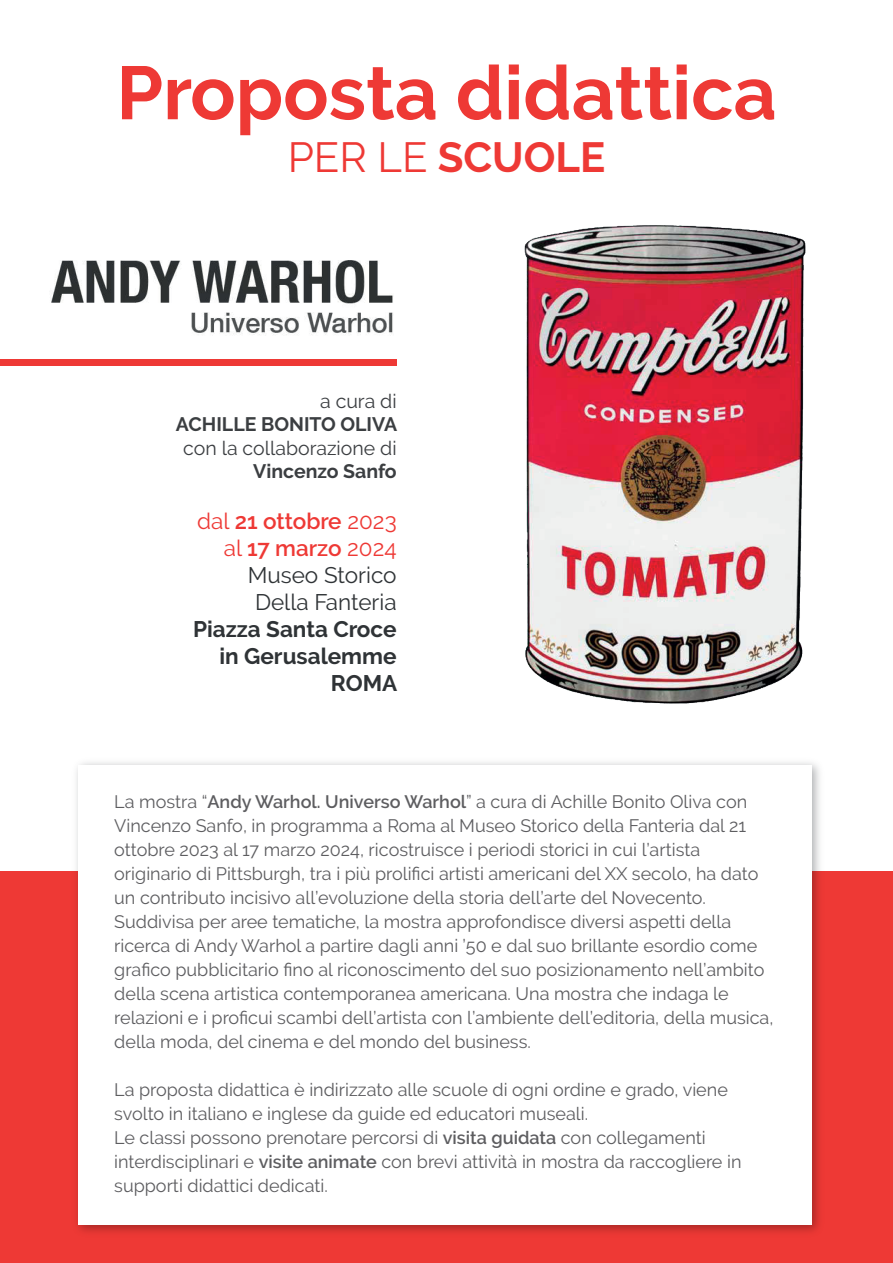
<style>
.page{position:relative;width:893px;height:1263px;background:#fff}
.page>*{position:absolute;margin:0;border:0;box-sizing:border-box;transform-origin:0 0}
.t1{font:700 75px "Raleway";color:#ee3935}
.t2{font:700 42px "Raleway";color:#ee3935}
.t3{font:22.5px/27px "Raleway";color:#2f3336;text-align:right}
.t4{font:700 22.5px/27px "Raleway";color:#2f3336;text-align:right}
.t5{font:700 19.5px "Raleway";color:#3b3e41}
.t6{font:19.5px "Raleway";color:#3b3e41}
.t7{font:18px/24px "Raleway";color:#5d5d60}
.s1{font-weight:400}
.s2{color:#ee3935}
.s3{font-weight:600;color:#ee3935}
.s4{font-weight:600}
</style>
<div class="page">
<img style="left:524px;top:225px;width:282px;height:479px">
<div style="left:0;top:872px;width:893px;height:391px;background:#ee3935"></div>
<img style="left:51px;top:260px;width:342px;height:75px">
<div style="left:0;top:360px;width:397px;height:6px;background:#ee3935"></div>
<img style="left:68px;top:762px;width:760px;height:471px">
<div style="left:78px;top:765px;width:734px;height:459px;background:#fff"></div>
<h1 class="t1" style="left:116px;top:50px;width:662px">Proposta didattica</h1>
<h2 class="t2" style="left:288px;top:133px;width:319px"><span class="s1">PER LE</span> SCUOLE</h2>
<p class="t6" style="left:320px;top:390px;width:78px">a cura di</p>
<p class="t5" style="left:176px;top:413px;width:223px">ACHILLE BONITO OLIVA</p>
<p class="t6" style="left:183px;top:436px;width:215px">con la collaborazione di</p>
<p class="t5" style="left:253px;top:460px;width:145px">Vincenzo Sanfo</p>
<p class="t3" style="left:197px;top:508px;width:201px"><span class="s2">dal</span> <span class="s3">21 ottobre</span> <span class="s2">2023 al</span> <span class="s3">17 marzo</span> <span class="s2">2024<br></span>Museo Storico<br>Della Fanteria</p>
<p class="t4" style="left:193px;top:616px;width:206px">Piazza Santa Croce in Gerusalemme<br>ROMA</p>
<p class="t7" style="left:114px;top:789px;width:661px">La mostra “<span class="s4">Andy Warhol. Universo Warhol</span>” a cura di Achille Bonito Oliva con Vincenzo Sanfo, in programma a Roma al Museo Storico della Fanteria dal 21 ottobre 2023 al 17 marzo 2024, ricostruisce i periodi storici in cui l’artista originario di Pittsburgh, tra i più prolifici artisti americani del XX secolo, ha dato un contributo incisivo all’evoluzione della storia dell’arte del Novecento.<br>Suddivisa per aree tematiche, la mostra approfondisce diversi aspetti della ricerca di Andy Warhol a partire dagli anni ’50 e dal suo brillante esordio come grafico pubblicitario fino al riconoscimento del suo posizionamento nell’ambito della scena artistica contemporanea americana. Una mostra che indaga le relazioni e i proficui scambi dell’artista con l’ambiente dell’editoria, della musica, della moda, del cinema e del mondo del business.</p>
<p class="t7" style="left:114px;top:1077px;width:629px">La proposta didattica è indirizzato alle scuole di ogni ordine e grado, viene svolto in italiano e inglese da guide ed educatori museali.<br>Le classi possono prenotare percorsi di <span class="s4">visita guidata</span> con collegamenti interdisciplinari e <span class="s4">visite animate</span> con brevi attività in mostra da raccogliere in supporti didattici dedicati.</p>
</div>
